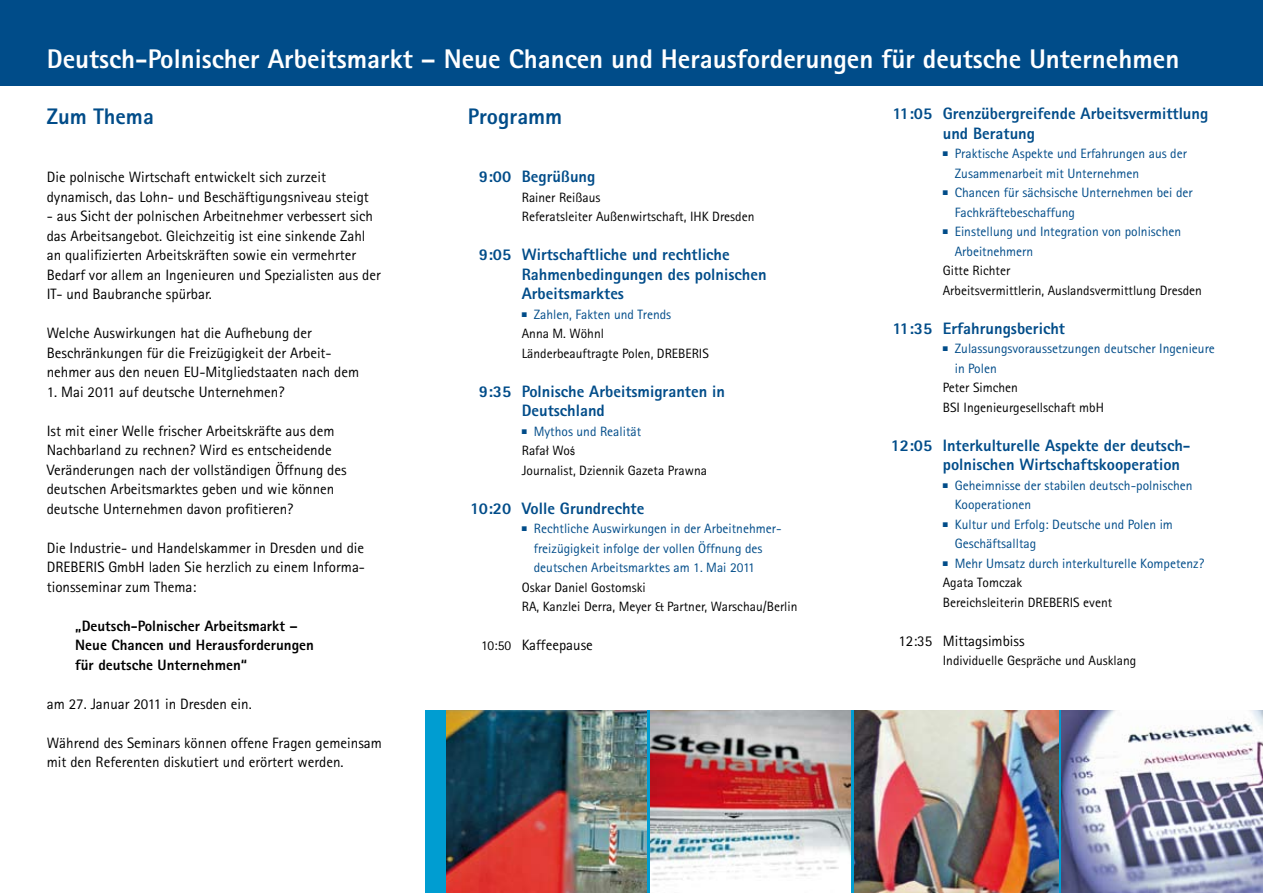
<style>
.page{position:relative;width:1263px;height:893px;background:#fff}
.page>*{position:absolute;margin:0;border:0;box-sizing:border-box;transform-origin:0 0}
.t1{font:800 27px "Rotis Sans Serif";color:#fff}
.t2{font:800 22.5px "Rotis Sans Serif";color:#004c89}
.t3{font:800 16.5px/19.5px "Rotis Sans Serif";color:#004c89}
.t4{font:15px/19.5px "Rotis Sans Serif";color:#000}
.t5{font:800 15px/19.5px "Rotis Sans Serif";color:#000}
.t6{font:13.5px/19.5px "Rotis Sans Serif";color:#000}
.t7{font:13.5px/19.5px "Rotis Sans Serif";color:#004c89}
.s1{color:#004c89}
.s2{font-family:"Arial Narrow";font-size:12px}
.s3{font-size:13.5px}
</style>
<div class="page">
<div style="left:417px;top:0;width:846px;height:85px;background:#004c89"></div>
<div style="left:0;top:0;width:425px;height:85px;background:#004c89"></div>
<div style="left:425px;top:710px;width:838px;height:183px;background:#009dd1"></div>
<img style="left:446px;top:710px;width:200px;height:183px">
<img style="left:651px;top:710px;width:199px;height:183px">
<img style="left:855px;top:710px;width:204px;height:183px">
<img style="left:1061px;top:710px;width:202px;height:183px">
<h1 class="t1" style="left:47px;top:42px;width:1134px">Deutsch-Polnischer Arbeitsmarkt – Neue Chancen und Herausforderungen für deutsche Unternehmen</h1>
<h2 class="t2" style="left:47px;top:102px;width:109px">Zum Thema</h2>
<p class="t3" style="left:943px;top:104px;width:267px;text-indent:-50px">11:05 Grenzübergreifende Arbeitsvermittlung und Beratung</p>
<p class="t7" style="left:955px;top:144px;width:234px;text-indent:-12px">■ Praktische Aspekte und Erfahrungen aus der<br>Zusammenarbeit mit Unternehmen</p>
<p class="t7" style="left:955px;top:183px;width:239px;text-indent:-12px">■ Chancen für sächsische Unternehmen bei der<br>Fachkräftebeschaffung</p>
<p class="t7" style="left:955px;top:222px;width:228px;text-indent:-12px">■ Einstellung und Integration von polnischen<br>Arbeitnehmern</p>
<p class="t6" style="left:943px;top:261px;width:261px">Gitte Richter<br>Arbeitsvermittlerin, Auslandsvermittlung Dresden</p>
<p class="t3" style="left:892px;top:318px;width:174px">11:35 Erfahrungsbericht</p>
<p class="t7" style="left:955px;top:339px;width:262px;text-indent:-12px">■ Zulassungsvoraussetzungen deutscher Ingenieure in Polen</p>
<p class="t6" style="left:943px;top:378px;width:163px">Peter Simchen<br>BSI Ingenieurgesellschaft mbH</p>
<p class="t3" style="left:943px;top:435px;width:249px;text-indent:-52px">12:05 Interkulturelle Aspekte der deutsch&shy;polnischen Wirtschaftskooperation</p>
<p class="t7" style="left:955px;top:475px;width:239px;text-indent:-12px">■ Geheimnisse der stabilen deutsch-polnischen<br>Kooperationen</p>
<p class="t7" style="left:955px;top:514px;width:220px;text-indent:-12px">■ Kultur und Erfolg: Deutsche und Polen im<br>Geschäftsalltag</p>
<p class="t6" style="left:943px;top:553px;width:263px"><span class="s1">■ Mehr Umsatz durch interkulturelle Kompetenz?<br></span>Agata Tomczak<br>Bereichsleiterin DREBERIS event</p>
<p class="t4" style="left:898px;top:631px;width:128px">12:35 Mittagsimbiss</p>
<p class="t6" style="left:943px;top:651px;width:195px">Individuelle Gespräche und Ausklang</p>
<h2 class="t2" style="left:468px;top:102px;width:96px">Programm</h2>
<p class="t3" style="left:479px;top:167px;width:118px">9:00 Begrüßung</p>
<p class="t6" style="left:522px;top:187px;width:234px">Rainer Reißaus<br>Referatsleiter Außenwirtschaft, IHK Dresden</p>
<p class="t3" style="left:522px;top:245px;width:246px;text-indent:-43px">9:05 Wirtschaftliche und rechtliche<br>Rahmenbedingungen des polnischen<br>Arbeitsmarktes</p>
<p class="t6" style="left:522px;top:304px;width:189px"><span class="s1">■ Zahlen, Fakten und Trends<br></span>Anna M. Wöhnl<br>Länderbeauftragte Polen, DREBERIS</p>
<p class="t3" style="left:522px;top:381px;width:205px;text-indent:-43px">9:35 Polnische Arbeitsmigranten in<br>Deutschland</p>
<p class="t6" style="left:522px;top:421px;width:187px"><span class="s1">■ Mythos und Realität<br></span>Rafał Wo<span class="s2">ś<br></span>Journalist, Dziennik Gazeta Prawna</p>
<p class="t3" style="left:470px;top:498px;width:175px">10:20 Volle Grundrechte</p>
<p class="t7" style="left:534px;top:519px;width:249px;text-indent:-12px">■ Rechtliche Auswirkungen in der Arbeitnehmer&shy;freizügigkeit infolge der vollen Öffnung des deutschen Arbeitsmarktes am 1. Mai 2011</p>
<p class="t6" style="left:522px;top:577px;width:277px">Oskar Daniel Gostomski<br>RA, Kanzlei Derra, Meyer &amp; Partner, Warschau/Berlin</p>
<p class="t4" style="left:481px;top:635px;width:113px"><span class="s3">10:50</span> Kaffeepause</p>
<p class="t4" style="left:47px;top:167px;width:324px">Die polnische Wirtschaft entwickelt sich zurzeit dynamisch, das Lohn- und Beschäftigungsniveau steigt</p>
<p class="t4" style="left:47px;top:206px;width:336px">- aus Sicht der polnischen Arbeitnehmer verbessert sich das Arbeitsangebot. Gleichzeitig ist eine sinkende Zahl an qualifizierten Arbeitskräften sowie ein vermehrter Bedarf vor allem an Ingenieuren und Spezialisten aus der IT- und Baubranche spürbar.</p>
<p class="t4" style="left:47px;top:323px;width:314px">Welche Auswirkungen hat die Aufhebung der<br>Beschränkungen für die Freizügigkeit der Arbeit&shy;nehmer aus den neuen EU-Mitgliedstaaten nach dem</p>
<p class="t4" style="left:47px;top:382px;width:239px">1. Mai 2011 auf deutsche Unternehmen?</p>
<p class="t4" style="left:47px;top:421px;width:301px">Ist mit einer Welle frischer Arbeitskräfte aus dem Nachbarland zu rechnen? Wird es entscheidende Veränderungen nach der vollständigen Öffnung des deutschen Arbeitsmarktes geben und wie können deutsche Unternehmen davon profitieren?</p>
<p class="t4" style="left:47px;top:538px;width:320px;text-align:justify">Die Industrie- und Handelskammer in Dresden und die DREBERIS GmbH laden Sie herzlich zu einem Informa&shy;tionsseminar zum Thema:</p>
<p class="t5" style="left:75px;top:616px;width:240px">„Deutsch-Polnischer Arbeitsmarkt –<br>Neue Chancen und Herausforderungen für deutsche Unternehmen“</p>
<p class="t4" style="left:47px;top:694px;width:206px">am 27. Januar 2011 in Dresden ein.</p>
<p class="t4" style="left:47px;top:733px;width:337px">Während des Seminars können offene Fragen gemeinsam mit den Referenten diskutiert und erörtert werden.</p>
</div>
